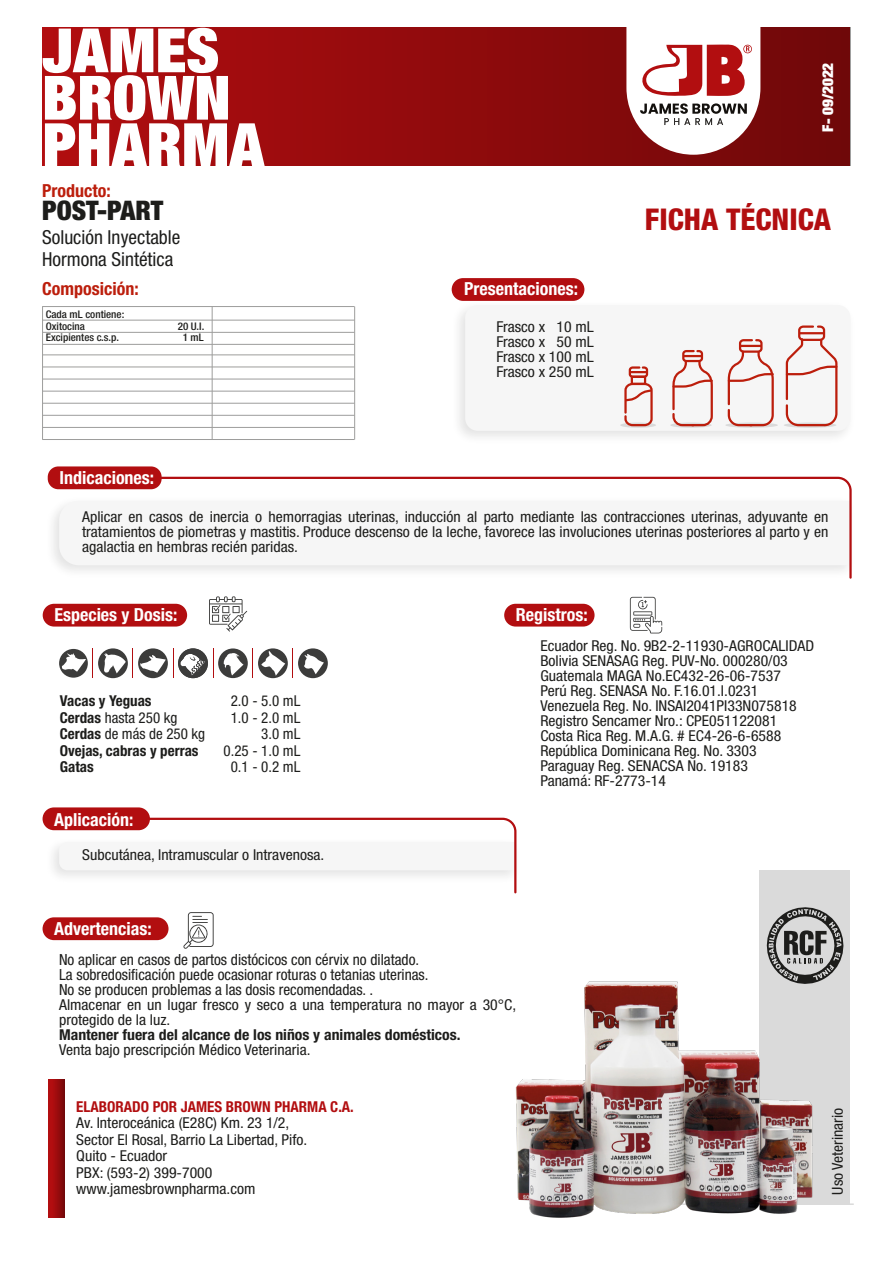
<style>
.page{position:relative;width:893px;height:1263px;background:#fff}
.page>*{position:absolute;margin:0;border:0;box-sizing:border-box;transform-origin:0 0}
.t1{font:900 condensed 61.2px/47.4px "Helvetica Neue LT Std";color:#fff}
.t2{font:800 condensed 30px "Helvetica Neue LT Std";color:#b20e10}
.t3{font:900 condensed 27px "Helvetica Neue LT Std";color:#1d1d1b}
.t4{font:condensed 19.35px/22.5px "Helvetica Neue LT Std";color:#1d1d1b}
.t5{font:700 condensed 18px "Helvetica Neue LT Std";color:#fff}
.t6{font:700 condensed 18px "Helvetica Neue LT Std";color:#bc1e0c}
.t7{font:condensed 15.3px/14.9px "Helvetica Neue LT Std";color:#1d1d1b}
.t8{font:condensed 15px/15px "Helvetica Neue LT Std";color:#1d1d1b;scale:1.05 1}
.t9{font:700 condensed 15px/16.5px "Helvetica Neue LT Std";color:#1d1d1b}
.t10{font:700 condensed 15px "Helvetica Neue LT Std";color:#1d1d1b;scale:1.05 1}
.t11{font:condensed 15px/16.5px "Helvetica Neue LT Std";color:#1d1d1b;text-align:right}
.t12{font:700 condensed 15px "Helvetica Neue LT Std";color:#b20e10}
.t13{font:900 condensed 15px "Helvetica Neue LT Std";color:#fff}
.t14{font:500 condensed 10.5px/11.6px "Helvetica Neue LT Std";color:#1d1d1b;scale:1.05 1}
.s1{font-weight:400}
.s2{font-size:15px}
</style>
<div class="page">
<div style="left:760px;top:870px;width:90px;height:335px;background:#dadada"></div>
<div style="left:465px;top:305px;width:385px;height:126px;background:#f6f6f6;border-radius:13px"></div>
<div style="left:48px;top:466px;width:114px;height:23px;background:#b20e10;border-radius:11px"></div>
<div style="left:452px;top:278px;width:132px;height:23px;background:#b20e10;border-radius:11px"></div>
<div style="left:43px;top:604px;width:144px;height:22px;background:#b20e10;border-radius:11px"></div>
<div style="left:43px;top:807px;width:107px;height:23px;background:#b20e10;border-radius:11px"></div>
<div style="left:43px;top:917px;width:126px;height:23px;background:#b20e10;border-radius:11px"></div>
<div style="left:59px;top:501px;width:96px;height:64px;background:#f6f6f6"></div>
<hr style="left:42px;top:320px;width:312px;height:1px;background:#9d9d9c">
<hr style="left:42px;top:306px;width:312px;height:1px;background:#9d9d9c">
<hr style="left:42px;top:332px;width:312px;height:1px;background:#9d9d9c">
<hr style="left:42px;top:344px;width:312px;height:1px;background:#9d9d9c">
<hr style="left:42px;top:354px;width:312px;height:1px;background:#9d9d9c">
<hr style="left:42px;top:367px;width:312px;height:1px;background:#9d9d9c">
<hr style="left:42px;top:379px;width:312px;height:1px;background:#9d9d9c">
<hr style="left:42px;top:391px;width:312px;height:1px;background:#9d9d9c">
<hr style="left:42px;top:403px;width:312px;height:1px;background:#9d9d9c">
<hr style="left:42px;top:415px;width:312px;height:1px;background:#9d9d9c">
<hr style="left:42px;top:439px;width:312px;height:1px;background:#9d9d9c">
<hr style="left:42px;top:427px;width:312px;height:1px;background:#9d9d9c">
<hr style="left:212px;top:307px;width:1px;height:132px;background:#9d9d9c">
<hr style="left:42px;top:307px;width:1px;height:133px;background:#9d9d9c">
<hr style="left:354px;top:307px;width:1px;height:132px;background:#9d9d9c">
<div style="left:43px;top:27px;width:807px;height:138px;background:linear-gradient(to right,#b20e10,#6f0809)"></div>
<svg style="left:626px;top:27px;width:134px;height:128px"></svg>
<div style="left:48px;top:1079px;width:16px;height:139px;background:#b20e10"></div>
<svg style="left:55px;top:1079px;width:9px;height:139px"></svg>
<svg style="left:209px;top:596px;width:38px;height:36px"></svg>
<svg style="left:767px;top:907px;width:77px;height:35px"></svg>
<svg style="left:620px;top:422px;width:36px;height:6px"></svg>
<div style="left:670px;top:422px;width:42px;height:6px;background:#dadada;border-radius:50%"></div>
<div style="left:725px;top:422px;width:53px;height:6px;background:#dadada;border-radius:50%"></div>
<div style="left:784px;top:422px;width:52px;height:6px;background:#e3e3e3;border-radius:50%"></div>
<div style="left:629px;top:366px;width:19px;height:12px;border:2px solid #bc1e0c;border-radius:3px"></div>
<div style="left:631px;top:376px;width:15px;height:9px;border:2px solid #bc1e0c"></div>
<svg style="left:630px;top:371px;width:17px;height:2px"></svg>
<div style="left:682px;top:350px;width:21px;height:12px;border:2px solid #bc1e0c;border-radius:3px"></div>
<svg style="left:623px;top:382px;width:31px;height:45px"></svg>
<svg style="left:59px;top:649px;width:29px;height:29px"></svg>
<hr style="left:293px;top:648px;width:1px;height:30px;background:#b20e10">
<hr style="left:253px;top:648px;width:1px;height:30px;background:#b20e10">
<hr style="left:213px;top:648px;width:1px;height:30px;background:#b20e10">
<hr style="left:173px;top:648px;width:1px;height:30px;background:#b20e10">
<hr style="left:133px;top:648px;width:1px;height:30px;background:#b20e10">
<hr style="left:93px;top:648px;width:1px;height:30px;background:#b20e10">
<svg style="left:298px;top:648px;width:30px;height:30px"></svg>
<svg style="left:98px;top:648px;width:30px;height:30px"></svg>
<svg style="left:258px;top:648px;width:30px;height:30px"></svg>
<svg style="left:138px;top:648px;width:30px;height:30px"></svg>
<div style="left:504px;top:604px;width:91px;height:22px;background:#b20e10;border-radius:11px"></div>
<img style="left:515px;top:942px;width:339px;height:276px">
<svg style="left:178px;top:648px;width:30px;height:30px"></svg>
<div style="left:739px;top:339px;width:24px;height:14px;border:2px solid #bc1e0c;border-radius:3px"></div>
<hr style="left:740px;top:345px;width:21px;height:2px;background:#bc1e0c">
<div style="left:798px;top:325px;width:27px;height:16px;border:2px solid #bc1e0c;border-radius:4px"></div>
<hr style="left:800px;top:332px;width:24px;height:2px;background:#bc1e0c">
<svg style="left:155px;top:476px;width:697px;height:103px"></svg>
<svg style="left:59px;top:816px;width:458px;height:78px"></svg>
<svg style="left:630px;top:597px;width:32px;height:36px"></svg>
<svg style="left:183px;top:912px;width:31px;height:37px"></svg>
<svg style="left:785px;top:337px;width:53px;height:90px"></svg>
<svg style="left:727px;top:349px;width:48px;height:78px"></svg>
<svg style="left:672px;top:355px;width:41px;height:72px"></svg>
<svg style="left:218px;top:648px;width:30px;height:30px"></svg>
<h1 class="t1" style="left:43px;top:25px;width:223px">JAMES<br>BROWN<br>PHARMA</h1>
<h3 class="t3" style="left:42px;top:194px;width:122px">POST-PART</h3>
<p class="t4" style="left:42px;top:225px;width:140px">Solución Inyectable<br>Hormona Sintética</p>
<p class="t6" style="left:42px;top:180px;width:70px">Producto:</p>
<p class="t6" style="left:42px;top:278px;width:98px">Composición:</p>
<p class="t14" style="left:46px;top:308px;width:76px">Cada mL contiene:<br>Oxitocina</p>
<p class="t14" style="left:178px;top:320px;width:27px">20 U.I.</p>
<p class="t14" style="left:46px;top:332px;width:71px">Excipientes c.s.p.</p>
<p class="t14" style="left:183px;top:332px;width:22px">1 mL</p>
<p class="t5" style="left:59px;top:467px;width:96px">Indicaciones:</p>
<p class="t5" style="left:464px;top:278px;width:115px">Presentaciones:</p>
<p class="t8" style="left:496px;top:319px;width:94px;text-align:justify">Frasco x 10 mL Frasco x 50 mL Frasco x 100 mL Frasco x 250 mL</p>
<p class="t13" style="left:818px;top:132px;width:70px;rotate:-90deg">F- 09/2022</p>
<h2 class="t2" style="left:645px;top:201px;width:188px">FICHA TÉCNICA</h2>
<p class="t8" style="left:82px;top:509px;width:712px;text-align:justify">Aplicar en casos de inercia o hemorragias uterinas, inducción al parto mediante las contracciones uterinas, adyuvante en tratamientos de piometras y mastitis. Produce descenso de la leche, favorece las involuciones uterinas posteriores al parto y en agalactia en hembras recién paridas.</p>
<p class="t5" style="left:54px;top:603px;width:125px">Especies y Dosis:</p>
<p class="t9" style="left:60px;top:692px;width:147px">Vacas y Yeguas<br>Cerdas <span class="s1">hasta 250 kg<br></span>Cerdas <span class="s1">de más de 250 kg<br></span>Ovejas, cabras y perras<br>Gatas</p>
<p class="t11" style="left:224px;top:693px;width:78px">2.0 - 5.0 mL<br>1.0 - 2.0 mL<br>3.0 mL<br>0.25 - 1.0 mL<br>0.1 - 0.2 mL</p>
<p class="t5" style="left:54px;top:808px;width:81px">Aplicación:</p>
<p class="t8" style="left:82px;top:847px;width:232px">Subcutánea, Intramuscular o Intravenosa.</p>
<p class="t5" style="left:54px;top:917px;width:99px">Advertencias:</p>
<p class="t5" style="left:516px;top:603px;width:73px">Registros:</p>
<p class="t8" style="left:540px;top:638px;width:262px">Ecuador Reg. No. 9B2-2-11930-AGROCALIDAD Bolivia SENASAG Reg. PUV-No. 000280/03<br>Guatemala MAGA No.EC432-26-06-7537<br>Perú Reg. SENASA No. F.16.01.I.0231<br>Venezuela Reg. No. INSAI2041PI33N075818<br>Registro Sencamer Nro.: CPE051122081<br>Costa Rica Reg. M.A.G. # EC4-26-6-6588<br>República Dominicana Reg. No. 3303<br>Paraguay Reg. SENACSA No. 19183<br>Panamá: RF-2773-14</p>
<p class="t7" style="left:59px;top:952px;width:371px">No aplicar en casos de partos distócicos con cérvix no dilatado.<br>La sobredosificación puede ocasionar roturas o tetanias uterinas.<br>No se producen problemas a las dosis recomendadas. <span class="s2">.</span></p>
<p class="t8" style="left:59px;top:997px;width:437px">Almacenar en un lugar fresco y seco a una temperatura no mayor a 30°C, protegido de la luz.</p>
<p class="t10" style="left:59px;top:1026px;width:384px">Mantener fuera del alcance de los niños y animales domésticos.</p>
<p class="t8" style="left:59px;top:1042px;width:241px">Venta bajo prescripción Médico Veterinaria.</p>
<p class="t12" style="left:76px;top:1097px;width:279px">ELABORADO POR JAMES BROWN PHARMA C.A.</p>
<p class="t8" style="left:76px;top:1115px;width:221px;line-height:16.5px">Av. Interoceánica (E28C) Km. 23 1/2,<br>Sector El Rosal, Barrio La Libertad, Pifo.<br>Quito - Ecuador<br>PBX: (593-2) 399-7000 www.jamesbrownpharma.com</p>
<p class="t8" style="left:830px;top:1195px;width:84px;rotate:-90deg">Uso Veterinario</p>
</div>
